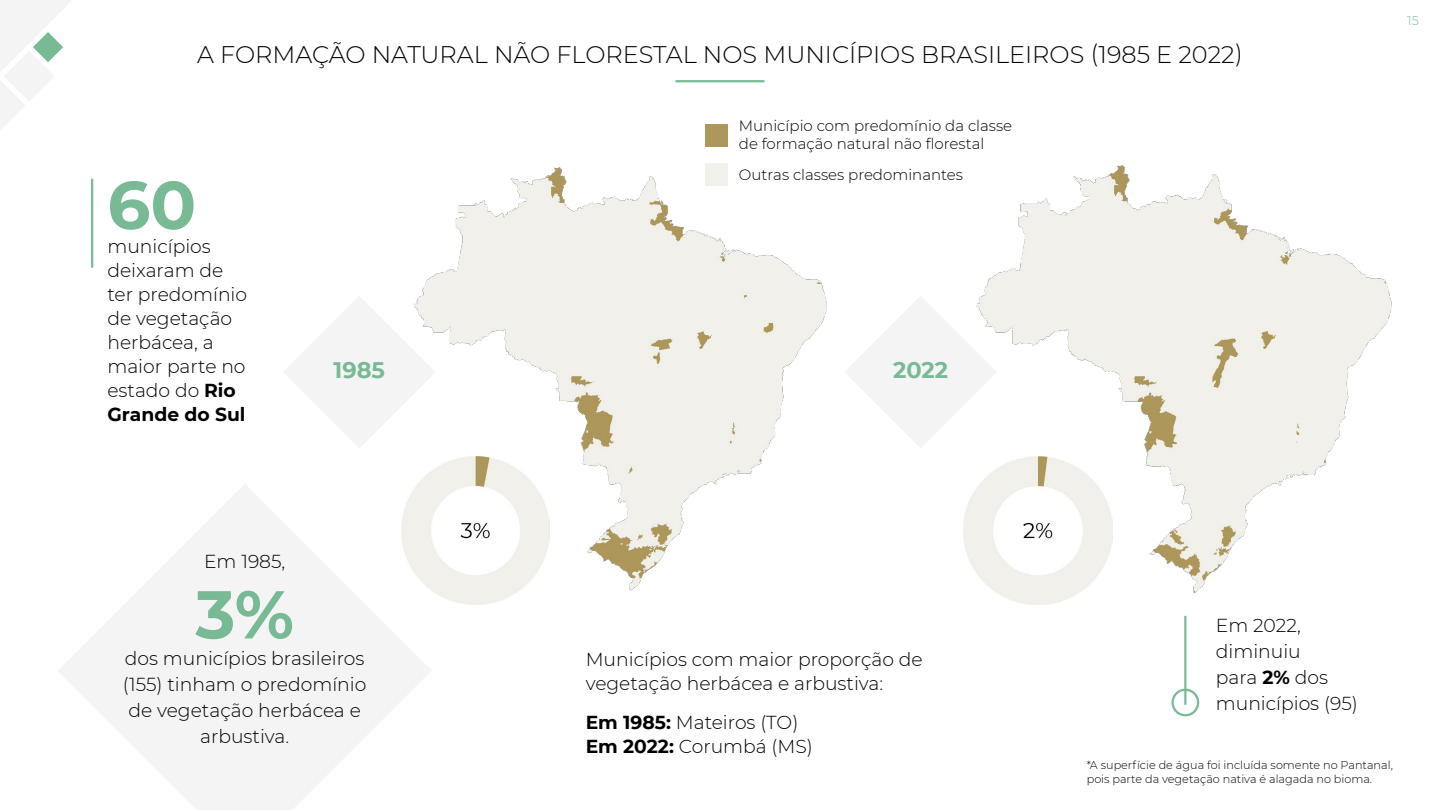
<style>
.page{position:relative;width:1440px;height:810px;background:#fff}
.page>*{position:absolute;margin:0;border:0;box-sizing:border-box;transform-origin:0 0}
.t1{font:700 67.5px "Montserrat";color:#78ba94}
.t2{font:300 24px "Montserrat";color:#000}
.t3{font:700 22.5px "Montserrat";color:#78ba94}
.t4{font:300 18.75px/24px "Montserrat";color:#000}
.t5{font:300 15px/18px "Montserrat";color:#000}
.t6{font:300 12.75px "Montserrat";color:#78ba94}
.t7{font:300 11.25px/14.2px "Montserrat";color:#000}
.s1{font-weight:700}
</style>
<div class="page">
<img style="left:422px;top:163px;width:405px;height:428px">
<img style="left:963px;top:165px;width:429px;height:428px">
<img style="left:418px;top:457px;width:132px;height:148px">
<img style="left:964px;top:457px;width:148px;height:148px">
<svg style="left:59px;top:484px;width:373px;height:326px;fill:#f4f4f4"></svg>
<svg style="left:0;top:0;width:70px;height:130px"></svg>
<hr style="left:676px;top:80px;width:88px;height:2px;background:#78ba94">
<svg style="left:284px;top:296px;width:152px;height:153px"></svg>
<svg style="left:846px;top:296px;width:151px;height:153px"></svg>
<div style="left:1172px;top:689px;width:27px;height:27px;border:2px solid #78ba94;border-radius:50%"></div>
<hr style="left:1184px;top:616px;width:2px;height:89px;background:#78ba94">
<hr style="left:91px;top:179px;width:2px;height:89px;background:#78ba94">
<div style="left:706px;top:125px;width:22px;height:22px;background:#ad975d"></div>
<div style="left:706px;top:163px;width:22px;height:22px;background:#f1f0eb"></div>
<p class="t2" style="left:197px;top:38px;width:1047px">A FORMAÇÃO NATURAL NÃO FLORESTAL NOS MUNICÍPIOS BRASILEIROS (1985 E 2022)</p>
<h1 class="t1" style="left:107px;top:156px;width:90px">60</h1>
<p class="t4" style="left:107px;top:234px;width:141px">municípios deixaram de ter predomínio de vegetação herbácea, a maior parte no estado do <span class="s1">Rio<br>Grande do Sul</span></p>
<p class="t5" style="left:739px;top:116px;width:275px">Município com predomínio da classe de formação natural não florestal</p>
<p class="t5" style="left:739px;top:165px;width:226px">Outras classes predominantes</p>
<p class="t3" style="left:334px;top:354px;width:53px">1985</p>
<p class="t3" style="left:893px;top:354px;width:56px">2022</p>
<p class="t6" style="left:1407px;top:12px;width:13px">15</p>
<p class="t4" style="left:204px;top:549px;width:83px">Em 1985,</p>
<h1 class="t1" style="left:195px;top:566px;width:100px">3%</h1>
<p class="t4" style="left:123px;top:671px;width:245px;line-height:26.2px;text-align:center">(155) tinham o predomínio de vegetação herbácea e arbustiva.</p>
<p class="t4" style="left:125px;top:645px;width:241px">dos municípios brasileiros</p>
<p class="t4" style="left:586px;top:647px;width:338px">Municípios com maior proporção de vegetação herbácea e arbustiva:</p>
<p class="t4" style="left:586px;top:710px;width:229px"><span class="s1">Em 1985:</span> Mateiros (TO)<br><span class="s1">Em 2022:</span> Corumbá (MS)</p>
<p class="t4" style="left:1216px;top:611px;width:144px;line-height:26.2px">Em 2022, diminuiu<br>para <span class="s1">2%</span> dos municípios (95)</p>
<p class="t7" style="left:1087px;top:757px;width:308px">*A superfície de água foi incluída somente no Pantanal, pois parte da vegetação nativa é alagada no bioma.</p>
</div>
